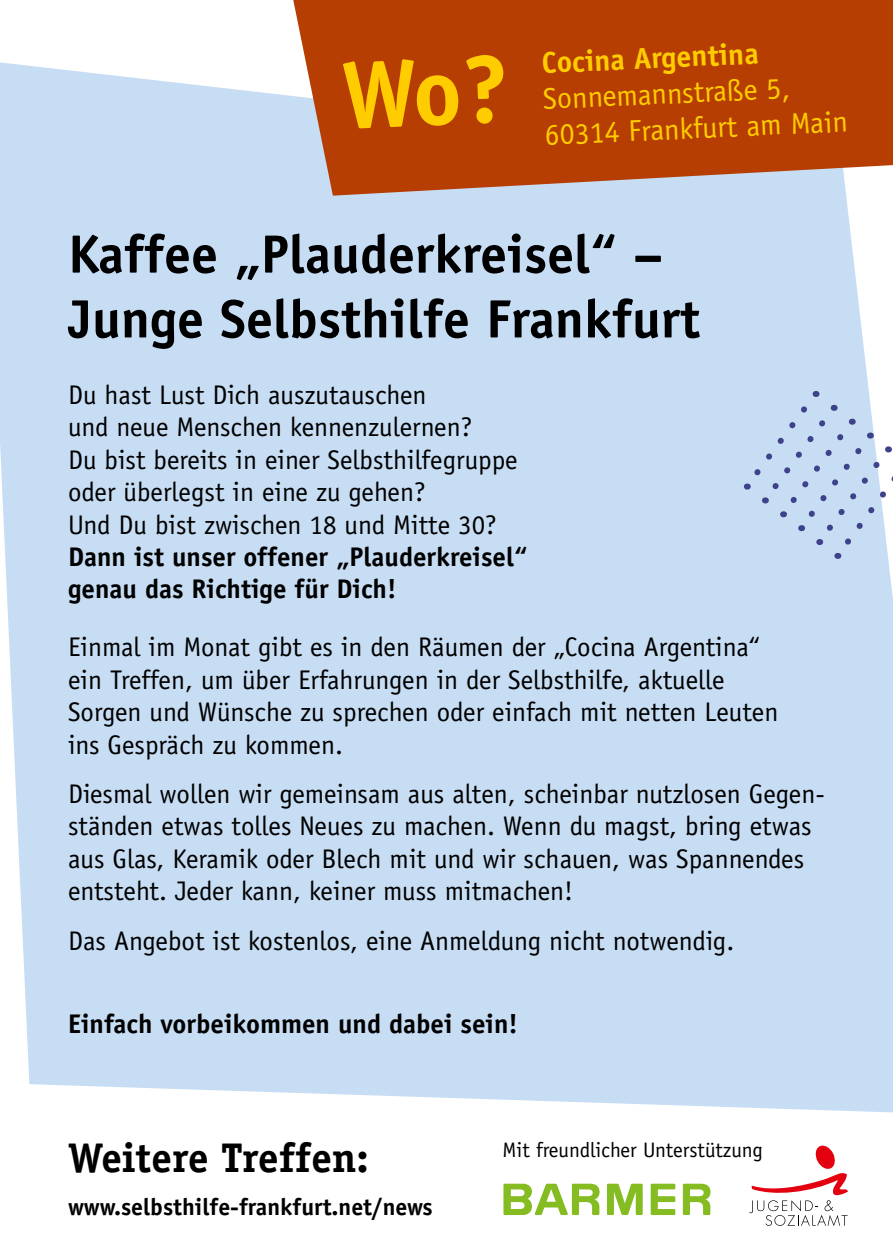
<style>
.page{position:relative;width:893px;height:1259px;background:#fff}
.page>*{position:absolute;margin:0;border:0;box-sizing:border-box;transform-origin:0 0}
.t1{font:700 54px/64.8px "Officina Sans Std";color:#000}
.t2{font:700 41.4px "Officina Serif Std";color:#000}
.t3{font:30px "Officina Sans Std";color:#fc0}
.t4{font:700 30px "Officina Sans Std";color:#fc0}
.t5{font:27px/32.4px "Officina Sans Std";color:#000}
.t6{font:700 27px/32.4px "Officina Sans Std";color:#000}
.t7{font:700 24px "Officina Sans Std";color:#000}
.t8{font:21px "Officina Sans Std";color:#000}
</style>
<div class="page">
<div style="left:0;top:62px;width:893px;height:1050px;background:#c7ddf4"></div>
<svg style="left:293px;top:0;width:600px;height:196px;background:#b9521f"></svg>
<svg style="left:503px;top:1183px;width:207px;height:32px"></svg>
<svg style="left:749px;top:1145px;width:99px;height:81px"></svg>
<svg style="left:744px;top:391px;width:149px;height:168px;background:#c5d8ef"></svg>
<div style="left:343px;top:54px;width:162px;height:75px;background:#b63e02"></div>
<p class="t4" style="left:541px;top:45px;width:219px;rotate:-3deg">Cocina Argentina</p>
<p class="t3" style="left:542px;top:82px;width:249px;rotate:-3deg">Sonnemannstraße 5,</p>
<p class="t3" style="left:544px;top:118px;width:305px;rotate:-3deg">60314 Frankfurt am Main</p>
<h1 class="t1" style="left:68px;top:221px;width:633px">Kaffee „Plauderkreisel“ –<br>Junge Selbsthilfe Frankfurt</h1>
<p class="t5" style="left:68px;top:378px;width:451px">Du hast Lust Dich auszutauschen<br>und neue Menschen kennenzulernen?<br>Du bist bereits in einer Selbsthilfegruppe oder überlegst in eine zu gehen?<br>Und Du bist zwischen 18 und Mitte 30?</p>
<p class="t6" style="left:68px;top:540px;width:461px">Dann ist unser offener „Plauderkreisel“ genau das Richtige für Dich!</p>
<p class="t5" style="left:68px;top:631px;width:712px">Einmal im Monat gibt es in den Räumen der „Cocina Argentina“ ein Treffen, um über Erfahrungen in der Selbsthilfe, aktuelle Sorgen und Wünsche zu sprechen oder einfach mit netten Leuten ins Gespräch zu kommen.</p>
<p class="t5" style="left:68px;top:777px;width:758px">Diesmal wollen wir gemeinsam aus alten, scheinbar nutzlosen Gegen&shy;ständen etwas tolles Neues zu machen. Wenn du magst, bring etwas aus Glas, Keramik oder Blech mit und wir schauen, was Spannendes entsteht. Jeder kann, keiner muss mitmachen!</p>
<p class="t5" style="left:68px;top:924px;width:668px">Das Angebot ist kostenlos, eine Anmeldung nicht notwendig.</p>
<p class="t6" style="left:68px;top:1007px;width:452px">Einfach vorbeikommen und dabei sein!</p>
<h2 class="t2" style="left:68px;top:1131px;width:302px">Weitere Treffen:</h2>
<p class="t8" style="left:503px;top:1137px;width:262px">Mit freundlicher Unterstützung</p>
<p class="t7" style="left:68px;top:1191px;width:366px">www.selbsthilfe-frankfurt.net/news</p>
</div>
